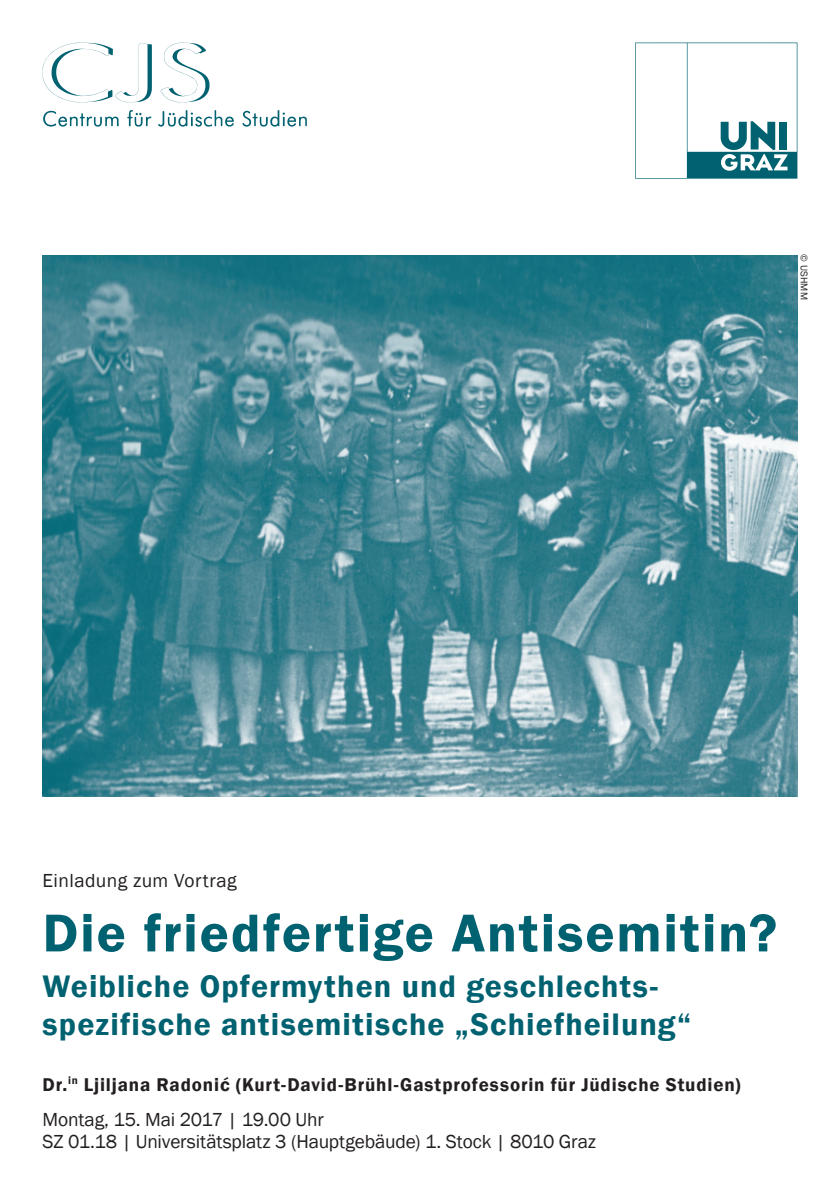
<style>
.page{position:relative;width:840px;height:1191px;background:#fff}
.page>*{position:absolute;margin:0;border:0;box-sizing:border-box;transform-origin:0 0}
.t1{font:600 55px "Franklin Gothic";letter-spacing:.03em;color:#006170}
.t2{font:600 32px/38px "Franklin Gothic";letter-spacing:.035em;color:#006170}
.t3{font:19.4px/22px "Franklin Gothic";letter-spacing:-.005em;color:#231f20}
.t4{font:19.4px "Franklin Gothic";letter-spacing:.02em;color:#231f20}
.t5{font:600 19px "Franklin Gothic";letter-spacing:.045em;color:#231f20}
.t6{font:10px "Franklin Gothic";letter-spacing:.02em;color:#231f20}
</style>
<div class="page">
<img style="left:43px;top:255px;width:754px;height:541px">
<svg style="left:635px;top:43px;width:162px;height:136px"></svg>
<svg style="left:127px;top:110px;width:24px;height:17px"></svg>
<svg style="left:160px;top:42px;width:49px;height:61px"></svg>
<svg style="left:42px;top:43px;width:110px;height:60px"></svg>
<svg style="left:242px;top:110px;width:65px;height:17px"></svg>
<svg style="left:158px;top:110px;width:76px;height:17px"></svg>
<svg style="left:43px;top:111px;width:76px;height:16px"></svg>
<p class="t6" style="left:809px;top:254px;width:47px;rotate:90deg">© USHMM</p>
<p class="t4" style="left:43px;top:868px;width:196px">Einladung zum Vortrag</p>
<h1 class="t1" style="left:43px;top:899px;width:735px">Die friedfertige Antisemitin?</h1>
<h2 class="t2" style="left:43px;top:967px;width:649px">Weibliche Opfermythen und geschlechts&shy;spezifische antisemitische „Schiefheilung“</h2>
<p class="t5" style="left:43px;top:1072px;width:699px">Dr.<sup>in</sup> Ljiljana Radonić (Kurt-David-Brühl-Gastprofessorin für Jüdische Studien)</p>
<p class="t3" style="left:43px;top:1109px;width:554px">Montag, 15. Mai 2017 | 19.00 Uhr<br>SZ 01.18 | Universitätsplatz 3 (Hauptgebäude) 1. Stock | 8010 Graz</p>
</div>
